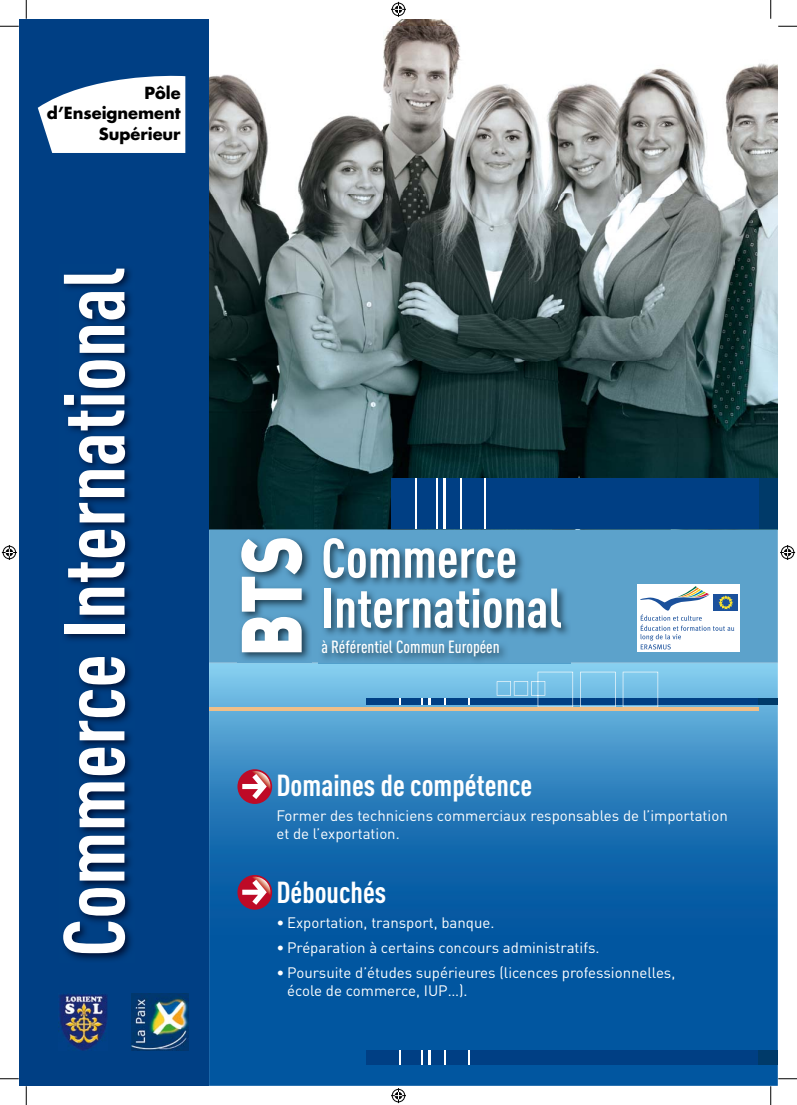
<style>
.page{position:relative;width:797px;height:1105px;background:#fff}
.page>*{position:absolute;margin:0;border:0;box-sizing:border-box;transform-origin:0 0}
.t1{font:700 condensed 85px "DINOT";color:#fff}
.t2{font:900 84px "DINOT";color:#fff;scale:.79 1}
.t3{font:700 condensed 55px/50px "DINOT";color:#fff}
.t4{font:700 condensed 30px "DINOT";color:#fff}
.t5{font:500 condensed 17.5px "DINOT";color:#fff}
.t6{font:700 16.25px/20.2px "Futura";color:#000;text-align:right}
.t7{font:15px/18px "DINOT";color:#fff}
</style>
<div class="page">
<img style="left:209px;top:19px;width:568px;height:644px">
<svg style="left:209px;top:663px;width:568px;height:423px;background:#1e71b2"></svg>
<img style="left:209px;top:529px;width:568px;height:1px">
<div style="left:366px;top:1051px;width:411px;height:14px;background:#003f84"></div>
<svg style="left:468px;top:1051px;width:2px;height:14px"></svg>
<svg style="left:421px;top:1051px;width:1px;height:14px"></svg>
<svg style="left:399px;top:1051px;width:2px;height:14px"></svg>
<svg style="left:445px;top:1051px;width:1px;height:14px"></svg>
<svg style="left:428px;top:1051px;width:2px;height:14px"></svg>
<div style="left:758px;top:1051px;width:19px;height:14px;background:#003a69"></div>
<div style="left:366px;top:698px;width:411px;height:6px;background:#003f84"></div>
<svg style="left:468px;top:698px;width:2px;height:6px"></svg>
<svg style="left:399px;top:698px;width:2px;height:6px"></svg>
<svg style="left:428px;top:698px;width:2px;height:6px"></svg>
<div style="left:758px;top:698px;width:19px;height:6px;background:#003a69"></div>
<svg style="left:496px;top:672px;width:162px;height:35px"></svg>
<hr style="left:118px;top:707px;width:640px;height:4px;background:#f0bf88">
<div style="left:391px;top:478px;width:379px;height:51px;background:#003f84"></div>
<hr style="left:484px;top:478px;width:1px;height:51px;background:#fff">
<hr style="left:436px;top:478px;width:2px;height:51px;background:#fff">
<hr style="left:415px;top:478px;width:1px;height:51px;background:#fff">
<hr style="left:460px;top:478px;width:1px;height:51px;background:#fff">
<hr style="left:443px;top:478px;width:2px;height:51px;background:#fff">
<div style="left:759px;top:478px;width:18px;height:51px;background:#003a69"></div>
<img style="left:318px;top:535px;width:252px;height:130px">
<img style="left:237px;top:535px;width:75px;height:128px">
<svg style="left:237px;top:769px;width:35px;height:35px"></svg>
<svg style="left:238px;top:771px;width:34px;height:33px"></svg>
<svg style="left:237px;top:875px;width:35px;height:35px"></svg>
<svg style="left:238px;top:877px;width:34px;height:32px"></svg>
<div style="left:19px;top:19px;width:190px;height:1067px;background:#003f84"></div>
<svg style="left:38px;top:75px;width:147px;height:78px;background:#d8e2ec"></svg>
<img style="left:63px;top:268px;width:69px;height:693px">
<img style="left:58px;top:994px;width:50px;height:56px">
<img style="left:131px;top:994px;width:57px;height:56px">
<div style="left:637px;top:584px;width:103px;height:67px;background:#fff"></div>
<div style="left:713px;top:594px;width:25px;height:17px;background:#1b519c"></div>
<svg style="left:640px;top:586px;width:94px;height:63px"></svg>
<svg style="left:0;top:25px;width:19px;height:2px"></svg>
<svg style="left:778px;top:25px;width:19px;height:2px"></svg>
<svg style="left:0;top:1078px;width:19px;height:1px"></svg>
<svg style="left:778px;top:1078px;width:19px;height:1px"></svg>
<svg style="left:25px;top:0;width:2px;height:19px"></svg>
<svg style="left:25px;top:1086px;width:2px;height:19px"></svg>
<svg style="left:770px;top:0;width:1px;height:19px"></svg>
<svg style="left:770px;top:1086px;width:1px;height:19px"></svg>
<svg style="left:391px;top:2px;width:15px;height:15px"></svg>
<svg style="left:391px;top:1088px;width:15px;height:15px"></svg>
<svg style="left:2px;top:545px;width:15px;height:15px"></svg>
<svg style="left:780px;top:545px;width:15px;height:15px"></svg>
<p class="t6" style="left:47px;top:82px;width:135px">Pôle d’Enseignement<br>Supérieur</p>
<h1 class="t1" style="left:36px;top:957px;width:691px;rotate:-90deg">Commerce International</h1>
<h2 class="t2" style="left:214px;top:657px;width:156px;rotate:-90deg">BTS</h2>
<h3 class="t3" style="left:321px;top:531px;width:242px">Commerce<br>International</h3>
<p class="t5" style="left:321px;top:634px;width:180px">à Référentiel Commun Européen</p>
<h3 class="t4" style="left:276px;top:764px;width:257px">Domaines de compétence</h3>
<p class="t7" style="left:276px;top:806px;width:453px">Former des techniciens commerciaux responsables de l’importation et de l’exportation.</p>
<h3 class="t4" style="left:276px;top:871px;width:111px">Débouchés</h3>
<p class="t7" style="left:276px;top:913px;width:219px">• Exportation, transport, banque.</p>
<p class="t7" style="left:276px;top:938px;width:324px">• Préparation à certains concours administratifs.</p>
<p class="t7" style="left:287px;top:963px;width:390px;text-indent:-11px">• Poursuite d’études supérieures (licences professionnelles, école de commerce, IUP…).</p>
</div>
